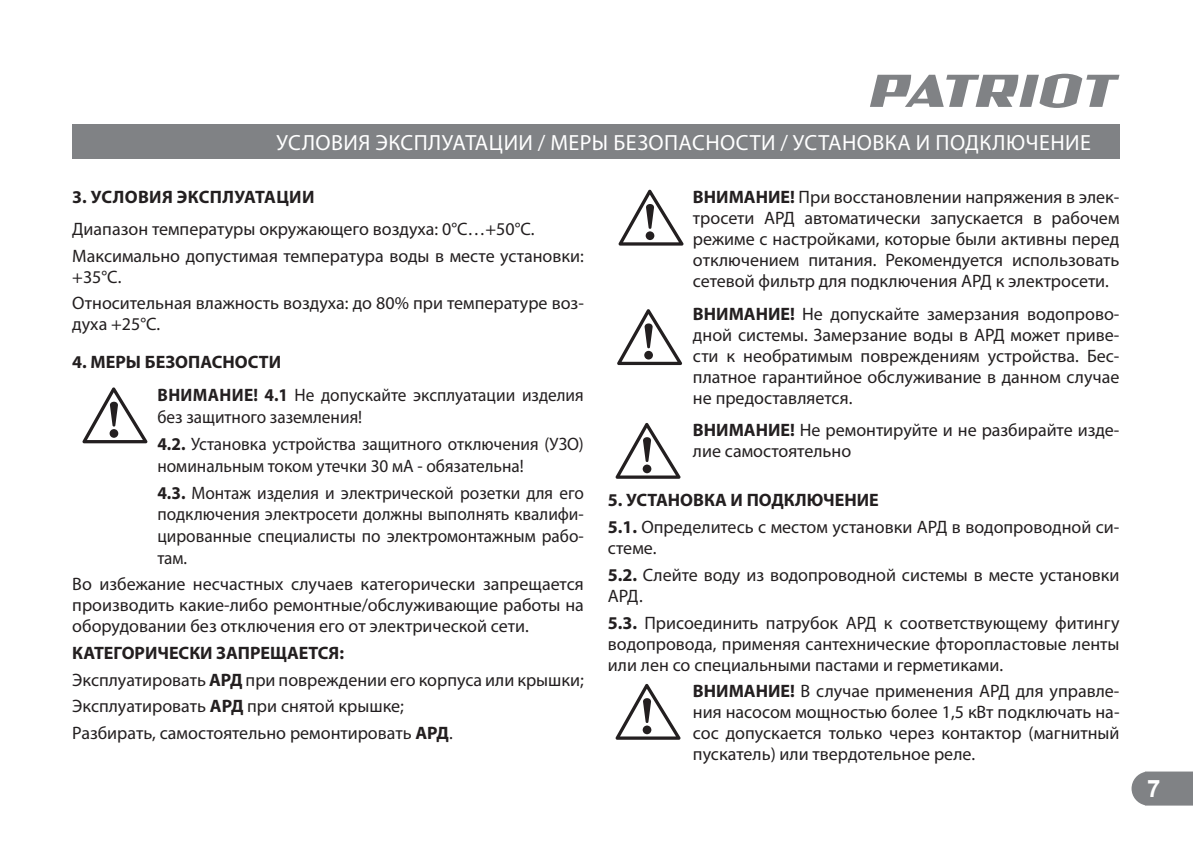
<style>
.page{position:relative;width:1193px;height:843px;background:#fff}
.page>*{position:absolute;margin:0;border:0;box-sizing:border-box;transform-origin:0 0}
.t1{font:700 24px "Arial";color:#fff}
.t2{font:22px "Myriad Pro";letter-spacing:.02em;color:#fff}
.t3{font:18px/21px "Myriad Pro";color:#231f20}
.t4{font:18px/27.2px "Myriad Pro";color:#231f20;scale:.96 1}
.t5{font:700 18px "Myriad Pro";letter-spacing:.02em;color:#231f20}
.s1{font-weight:700}
</style>
<div class="page">
<svg style="left:1131px;top:771px;width:61px;height:34px;background:#8a8c8e"></svg>
<svg style="left:870px;top:74px;width:249px;height:34px"></svg>
<div style="left:72px;top:124px;width:1047px;height:34px;background:#808285"></div>
<svg style="left:82px;top:387px;width:66px;height:56px"></svg>
<svg style="left:618px;top:189px;width:65px;height:56px"></svg>
<svg style="left:617px;top:309px;width:65px;height:56px"></svg>
<svg style="left:615px;top:423px;width:66px;height:55px"></svg>
<svg style="left:615px;top:683px;width:66px;height:56px"></svg>
<p class="t2" style="left:276px;top:132px;width:815px">УСЛОВИЯ ЭКСПЛУАТАЦИИ / МЕРЫ БЕЗОПАСНОСТИ / УСТАНОВКА И ПОДКЛЮЧЕНИЕ</p>
<p class="t5" style="left:72px;top:188px;width:244px">3. УСЛОВИЯ ЭКСПЛУАТАЦИИ</p>
<p class="t3" style="left:72px;top:217px;width:513px;line-height:26.4px">Диапазон температуры окружающего воздуха: 0°С…+50°С.<br>Максимально допустимая температура воды в месте установки:</p>
<p class="t3" style="left:72px;top:264px;width:513px;line-height:26.4px">+35°С.<br>Относительная влажность воздуха: до 80% при температуре воз-</p>
<p class="t3" style="left:72px;top:314px;width:89px">духа +25°С.</p>
<p class="t4" style="left:157px;top:346px;width:445px;line-height:33px;text-indent:-85px"><span class="s1">4. МЕРЫ БЕЗОПАСНОСТИ<br>ВНИМАНИЕ! 4.1</span> Не допускайте эксплуатации изделия</p>
<p class="t4" style="left:157px;top:403px;width:445px">без защитного заземления!<br><span class="s1">4.2.</span> Установка устройства защитного отключения (УЗО)</p>
<p class="t4" style="left:157px;top:452px;width:445px">номинальным током утечки 30 мА - обязательна!<br><span class="s1">4.3.</span> Монтаж изделия и электрической розетки для его</p>
<p class="t4" style="left:157px;top:504px;width:445px;line-height:21.6px;text-align:justify">подключения электросети должны выполнять квалифи&shy;цированные специалисты по электромонтажным рабо&shy;там.</p>
<p class="t3" style="left:72px;top:574px;width:513px;text-align:justify">Во избежание несчастных случаев категорически запрещается производить какие-либо ремонтные/обслуживающие работы на оборудовании без отключения его от электрической сети.</p>
<p class="t3" style="left:72px;top:640px;width:513px;line-height:26.6px"><span class="s1">КАТЕГОРИЧЕСКИ ЗАПРЕЩАЕТСЯ:<br></span>Эксплуатировать <span class="s1">АРД</span> при повреждении его корпуса или крышки; Эксплуатировать <span class="s1">АРД</span> при снятой крышке;<br>Разбирать, самостоятельно ремонтировать <span class="s1">АРД</span>.</p>
<p class="t3" style="left:693px;top:187px;width:428px;text-align:justify"><span class="s1">ВНИМАНИЕ!</span> При восстановлении напряжения в элек&shy;тросети АРД автоматически запускается в рабочем режиме с настройками, которые были активны перед отключением питания. Рекомендуется использовать сетевой фильтр для подключения АРД к электросети.</p>
<p class="t3" style="left:693px;top:304px;width:428px;text-align:justify"><span class="s1">ВНИМАНИЕ!</span> Не допускайте замерзания водопрово&shy;дной системы. Замерзание воды в АРД может приве&shy;сти к необратимым повреждениям устройства. Бес&shy;платное гарантийное обслуживание в данном случае не предоставляется.</p>
<p class="t3" style="left:693px;top:420px;width:428px"><span class="s1">ВНИМАНИЕ!</span> Не ремонтируйте и не разбирайте изде&shy;лие самостоятельно</p>
<p class="t3" style="left:608px;top:487px;width:513px;line-height:26.6px"><span class="s1">5. УСТАНОВКА И ПОДКЛЮЧЕНИЕ<br>5.1.</span> Определитесь с местом установки АРД в водопроводной си-</p>
<p class="t3" style="left:608px;top:535px;width:513px;line-height:26.6px">стеме.<br><span class="s1">5.2.</span> Слейте воду из водопроводной системы в месте установки</p>
<p class="t3" style="left:608px;top:583px;width:513px;line-height:26.6px">АРД.<br><span class="s1">5.3.</span> Присоединить патрубок АРД к соответствующему фитингу</p>
<p class="t3" style="left:608px;top:633px;width:513px">водопровода, применяя сантехнические фторопластовые ленты или лен со специальными пастами и герметиками.</p>
<p class="t3" style="left:693px;top:681px;width:428px;text-align:justify"><span class="s1">ВНИМАНИЕ!</span> В случае применения АРД для управле&shy;ния насосом мощностью более 1,5 кВт подключать на&shy;сос допускается только через контактор (магнитный пускатель) или твердотельное реле.</p>
<h1 class="t1" style="left:1147px;top:774px;width:15px">7</h1>
</div>
